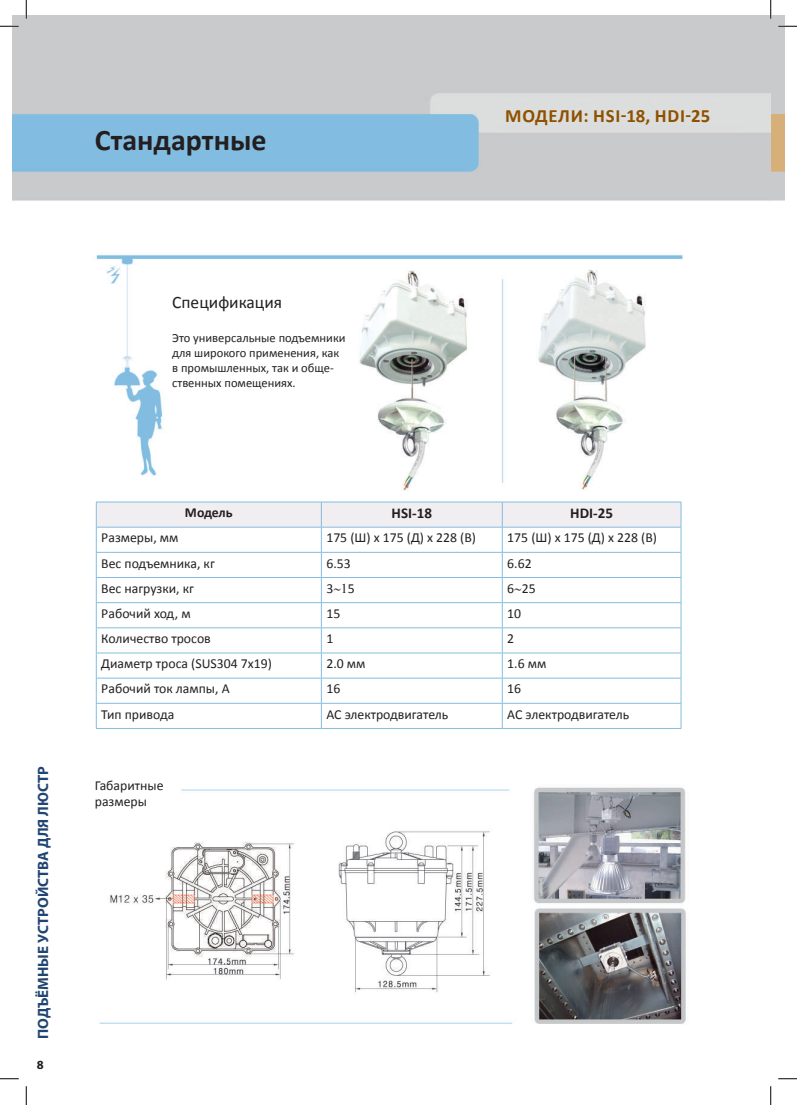
<style>
.page{position:relative;width:797px;height:1105px;background:#fff}
.page>*{position:absolute;margin:0;border:0;box-sizing:border-box;transform-origin:0 0}
.t1{font:700 30px "Calibri";color:#231f20}
.t2{font:700 18.75px "Calibri";letter-spacing:.04em;color:#8f5000}
.t3{font:17.5px "Calibri";color:#231f20}
.t4{font:700 15px "Myriad Pro";color:#214572}
.t5{font:700 15px "Calibri";color:#231f20}
.t6{font:13.75px/16.5px "Calibri";color:#231f20}
.t7{font:700 13.75px "Calibri";color:#231f20}
.t8{font:12.5px/15px "Calibri";color:#231f20}
.t9{font:700 12.5px "Myriad Pro";color:#231f20}
</style>
<div class="page">
<img style="left:12px;top:16px;width:773px;height:1073px">
<hr style="left:96px;top:728px;width:225px;height:1px;background:#82bde0">
<hr style="left:321px;top:728px;width:181px;height:1px;background:#82bde0">
<hr style="left:502px;top:728px;width:179px;height:1px;background:#82bde0">
<svg style="left:0;top:25px;width:19px;height:2px"></svg>
<svg style="left:778px;top:25px;width:19px;height:2px"></svg>
<svg style="left:0;top:1078px;width:19px;height:1px"></svg>
<svg style="left:778px;top:1078px;width:19px;height:1px"></svg>
<svg style="left:25px;top:0;width:2px;height:19px"></svg>
<svg style="left:25px;top:1086px;width:2px;height:19px"></svg>
<svg style="left:770px;top:0;width:1px;height:19px"></svg>
<svg style="left:770px;top:1086px;width:1px;height:19px"></svg>
<svg style="left:96px;top:502px;width:585px;height:226px"></svg>
<h1 class="t1" style="left:95px;top:121px;width:173px">Стандартные</h1>
<h2 class="t2" style="left:505px;top:104px;width:206px">Модели: HSI-18, HDI-25</h2>
<p class="t3" style="left:172px;top:291px;width:111px">Спецификация</p>
<p class="t8" style="left:172px;top:330px;width:175px">Это универсальные подъемники для широкого применения, как в промышленных, так и обще&shy;ственных помещениях.</p>
<p class="t4" style="left:35px;top:1039px;width:274px;rotate:-90deg">ПОДЪЁМНЫЕ УСТРОЙСТВА ДЛЯ ЛЮСТР</p>
<p class="t9" style="left:37px;top:1057px;width:8px">8</p>
<p class="t7" style="left:185px;top:504px;width:49px">Модель</p>
<p class="t5" style="left:391px;top:504px;width:42px">HSI-18</p>
<p class="t5" style="left:570px;top:504px;width:44px">HDI-25</p>
<p class="t6" style="left:101px;top:530px;width:79px">Размеры, мм</p>
<p class="t6" style="left:326px;top:530px;width:151px">175 (Ш) х 175 (Д) х 228 (В)</p>
<p class="t6" style="left:507px;top:530px;width:151px">175 (Ш) х 175 (Д) х 228 (В)</p>
<p class="t6" style="left:101px;top:555px;width:115px">Вес подъемника, кг</p>
<p class="t6" style="left:326px;top:555px;width:26px">6.53</p>
<p class="t6" style="left:507px;top:555px;width:26px">6.62</p>
<p class="t6" style="left:101px;top:580px;width:94px">Вес нагрузки, кг</p>
<p class="t6" style="left:326px;top:580px;width:30px">3∼ 5</p>
<p class="t6" style="left:507px;top:580px;width:30px">6∼25</p>
<p class="t6" style="left:101px;top:605px;width:91px">Рабочий ход, м</p>
<p class="t6" style="left:326px;top:605px;width:15px">15</p>
<p class="t6" style="left:507px;top:605px;width:15px">10</p>
<p class="t6" style="left:101px;top:630px;width:111px">Количество тросов</p>
<p class="t6" style="left:326px;top:630px;width:8px">1</p>
<p class="t6" style="left:507px;top:630px;width:8px">2</p>
<p class="t6" style="left:101px;top:655px;width:172px">Диаметр троса (SUS304 7x19)</p>
<p class="t6" style="left:326px;top:655px;width:41px">2.0 мм</p>
<p class="t6" style="left:507px;top:655px;width:41px">1.6 мм</p>
<p class="t6" style="left:101px;top:681px;width:130px">Рабочий ток лампы, А</p>
<p class="t6" style="left:326px;top:681px;width:15px">16</p>
<p class="t6" style="left:507px;top:681px;width:15px">16</p>
<p class="t6" style="left:101px;top:706px;width:74px">Тип привода</p>
<p class="t6" style="left:326px;top:706px;width:124px">AC электродвигатель</p>
<p class="t6" style="left:507px;top:706px;width:124px">AC электродвигатель</p>
<p class="t6" style="left:95px;top:777px;width:70px">Габаритные размеры</p>
</div>
